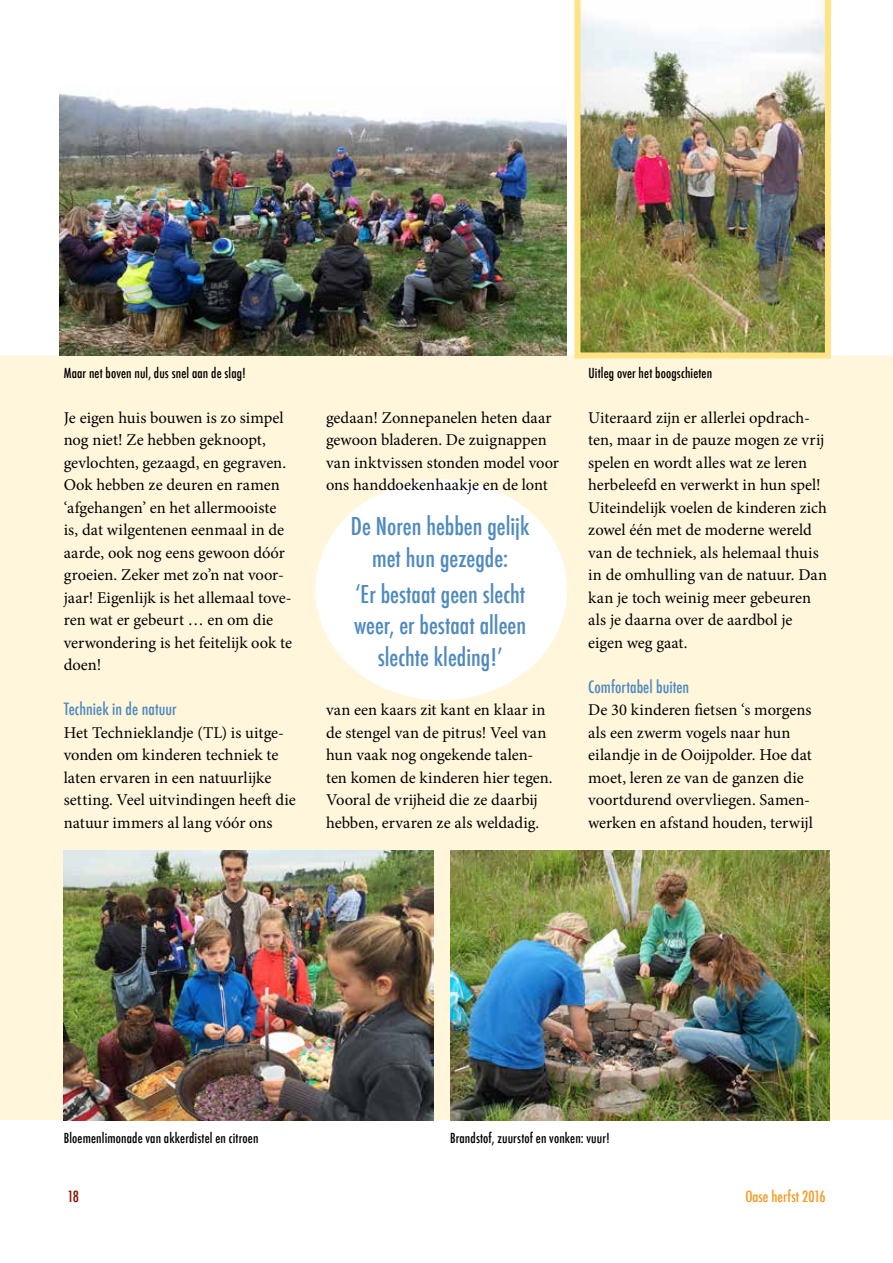
<style>
.page{position:relative;width:893px;height:1263px;background:#fff}
.page>*{position:absolute;margin:0;border:0;box-sizing:border-box;transform-origin:0 0}
.t1{font:500 condensed 24px/31.5px "Futura";color:#4f8abe;text-align:center}
.t2{font:16.5px/22.5px "Minion Pro";color:#000}
.t3{font:500 condensed 16.5px "Futura";color:#4f8abe}
.t4{font:500 condensed 15px "Futura";color:#f8971d}
.t5{font:500 condensed 15px "Futura";color:#8b0f04}
.t6{font:500 condensed 13.5px "Futura";letter-spacing:.01em;color:#000}
</style>
<div class="page">
<div style="left:0;top:355px;width:893px;height:765px;background:#fff6dc"></div>
<div style="left:315px;top:479px;width:252px;height:221px;background:#fff;border-radius:50%"></div>
<svg style="left:892px;top:356px;width:1px;height:764px"></svg>
<img style="left:574px;top:0;width:257px;height:358px">
<img style="left:451px;top:850px;width:378px;height:270px">
<img style="left:64px;top:850px;width:370px;height:270px">
<img style="left:60px;top:93px;width:507px;height:262px">
<p class="t6" style="left:64px;top:364px;width:184px">Maar net boven nul, dus snel aan de slag!</p>
<p class="t6" style="left:589px;top:364px;width:125px">Uitleg over het boogschieten</p>
<p class="t2" style="left:64px;top:406px;width:230px">Je eigen huis bouwen is zo simpel nog niet! Ze hebben geknoopt, gevlochten, gezaagd, en gegraven.<br>Ook hebben ze deuren en ramen ‘afgehangen’ en het allermooiste is, dat wilgentenen eenmaal in de aarde, ook nog eens gewoon dóór groeien. Zeker met zo’n nat voor&shy;jaar! Eigenlijk is het allemaal tove&shy;ren wat er gebeurt … en om die verwondering is het feitelijk ook te doen!</p>
<p class="t3" style="left:64px;top:698px;width:114px">Techniek in de natuur</p>
<p class="t2" style="left:64px;top:721px;width:233px">Het Technieklandje (TL) is uitge&shy;vonden om kinderen techniek te laten ervaren in een natuurlijke setting. Veel uitvindingen heeft die natuur immers al lang vóór ons</p>
<p class="t2" style="left:326px;top:406px;width:235px">gedaan! Zonnepanelen heten daar gewoon bladeren. De zuignappen van inktvissen stonden model voor ons handdoekenhaakje en de lont</p>
<p class="t2" style="left:588px;top:406px;width:241px">Uiteraard zijn er allerlei opdrach&shy;ten, maar in de pauze mogen ze vrij spelen en wordt alles wat ze leren herbeleefd en verwerkt in hun spel!<br>Uiteindelijk voelen de kinderen zich zowel één met de moderne wereld van de techniek, als helemaal thuis in de omhulling van de natuur. Dan kan je toch weinig meer gebeuren als je daarna over de aardbol je eigen weg gaat.</p>
<p class="t3" style="left:588px;top:676px;width:103px">Comfortabel buiten</p>
<p class="t2" style="left:588px;top:699px;width:226px">De 30 kinderen fietsen ‘s morgens als een zwerm vogels naar hun eilandje in de Ooijpolder. Hoe dat moet, leren ze van de ganzen die voortdurend overvliegen. Samen&shy;werken en afstand houden, terwijl</p>
<h1 class="t1" style="left:351px;top:511px;width:180px">De Noren hebben gelijk met hun gezegde:</h1>
<h1 class="t1" style="left:354px;top:578px;width:174px">‘Er bestaat geen slecht weer, er bestaat alleen slechte kleding!’</h1>
<p class="t2" style="left:326px;top:699px;width:228px">van een kaars zit kant en klaar in de stengel van de pitrus! Veel van hun vaak nog ongekende talen&shy;ten komen de kinderen hier tegen.<br>Vooral de vrijheid die ze daarbij hebben, ervaren ze als weldadig.</p>
<p class="t6" style="left:64px;top:1129px;width:196px">Bloemenlimonade van akkerdistel en citroen</p>
<p class="t6" style="left:450px;top:1129px;width:161px">Brandstof, zuurstof en vonken: vuur!</p>
<p class="t5" style="left:68px;top:1187px;width:13px">18</p>
<p class="t4" style="left:745px;top:1187px;width:82px">Oase herfst 2016</p>
</div>
